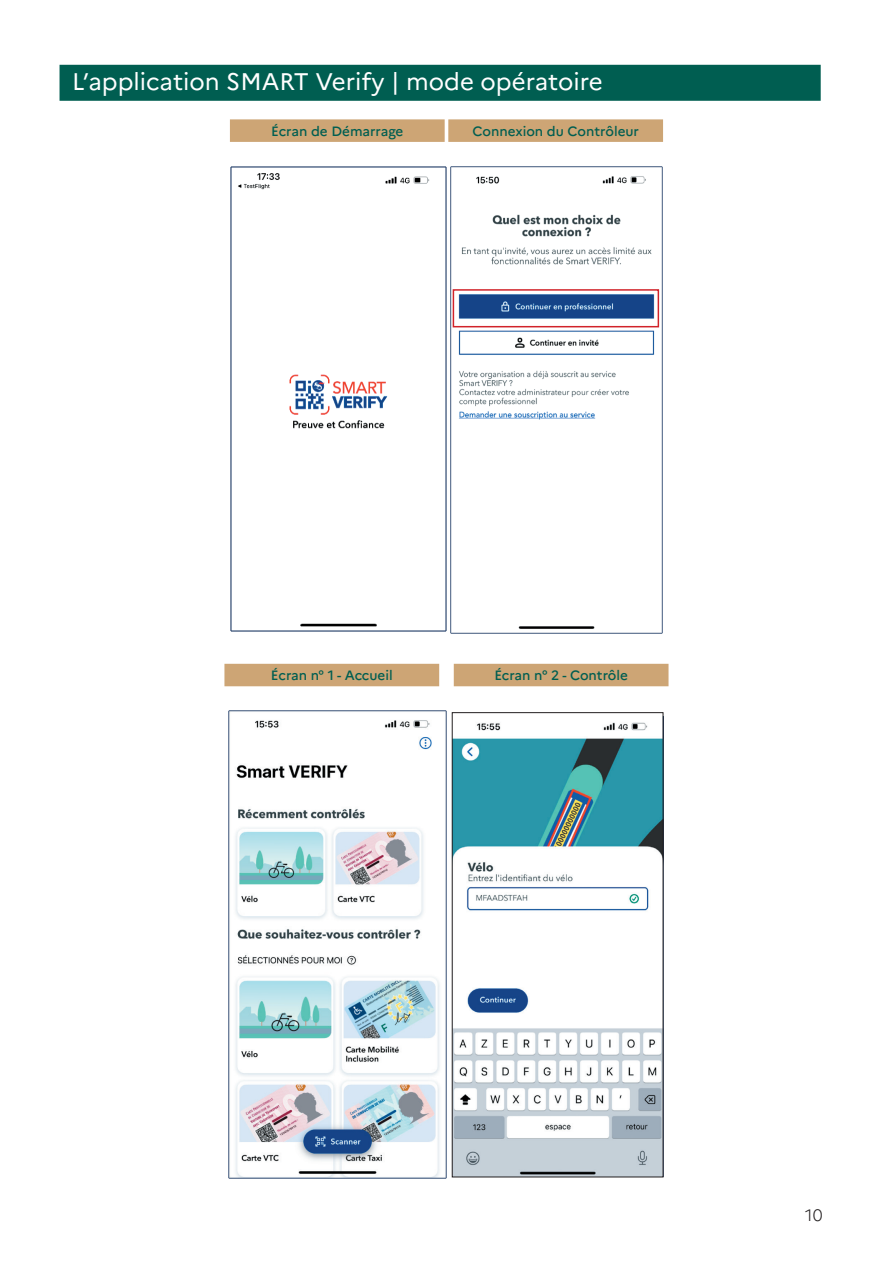
<style>
.page{position:relative;width:893px;height:1263px;background:#fff}
.page>*{position:absolute;margin:0;border:0;box-sizing:border-box;transform-origin:0 0}
.t1{font:24px "Marianne";color:#fff}
.t2{font:300 16.5px "Marianne";color:#231f20}
.t3{font:500 13.5px "Marianne";color:#005e51}
</style>
<div class="page">
<div style="left:60px;top:65px;width:761px;height:36px;background:#005e51"></div>
<div style="left:230px;top:119px;width:215px;height:23px;background:#cda575"></div>
<div style="left:448px;top:119px;width:215px;height:23px;background:#cda575"></div>
<img style="left:231px;top:167px;width:216px;height:465px">
<img style="left:450px;top:167px;width:212px;height:467px">
<div style="left:224px;top:664px;width:215px;height:22px;background:#cda575"></div>
<div style="left:454px;top:664px;width:214px;height:22px;background:#cda575"></div>
<div style="left:453px;top:289px;width:206px;height:38px;border:2px solid #d1232a"></div>
<img style="left:229px;top:711px;width:217px;height:467px">
<img style="left:454px;top:722px;width:207px;height:453px">
<div style="left:452px;top:712px;width:211px;height:465px;border:1px solid #231f20"></div>
<h1 class="t1" style="left:72px;top:67px;width:532px">L’application SMART Verify | mode opératoire</h1>
<p class="t3" style="left:271px;top:122px;width:134px">Écran de Démarrage</p>
<p class="t3" style="left:472px;top:122px;width:168px">Connexion du Contrôleur</p>
<p class="t3" style="left:271px;top:667px;width:123px">Écran n° 1 - Accueil</p>
<p class="t3" style="left:494px;top:667px;width:135px">Écran n° 2 - Contrôle</p>
<p class="t2" style="left:805px;top:1205px;width:19px">10</p>
</div>
